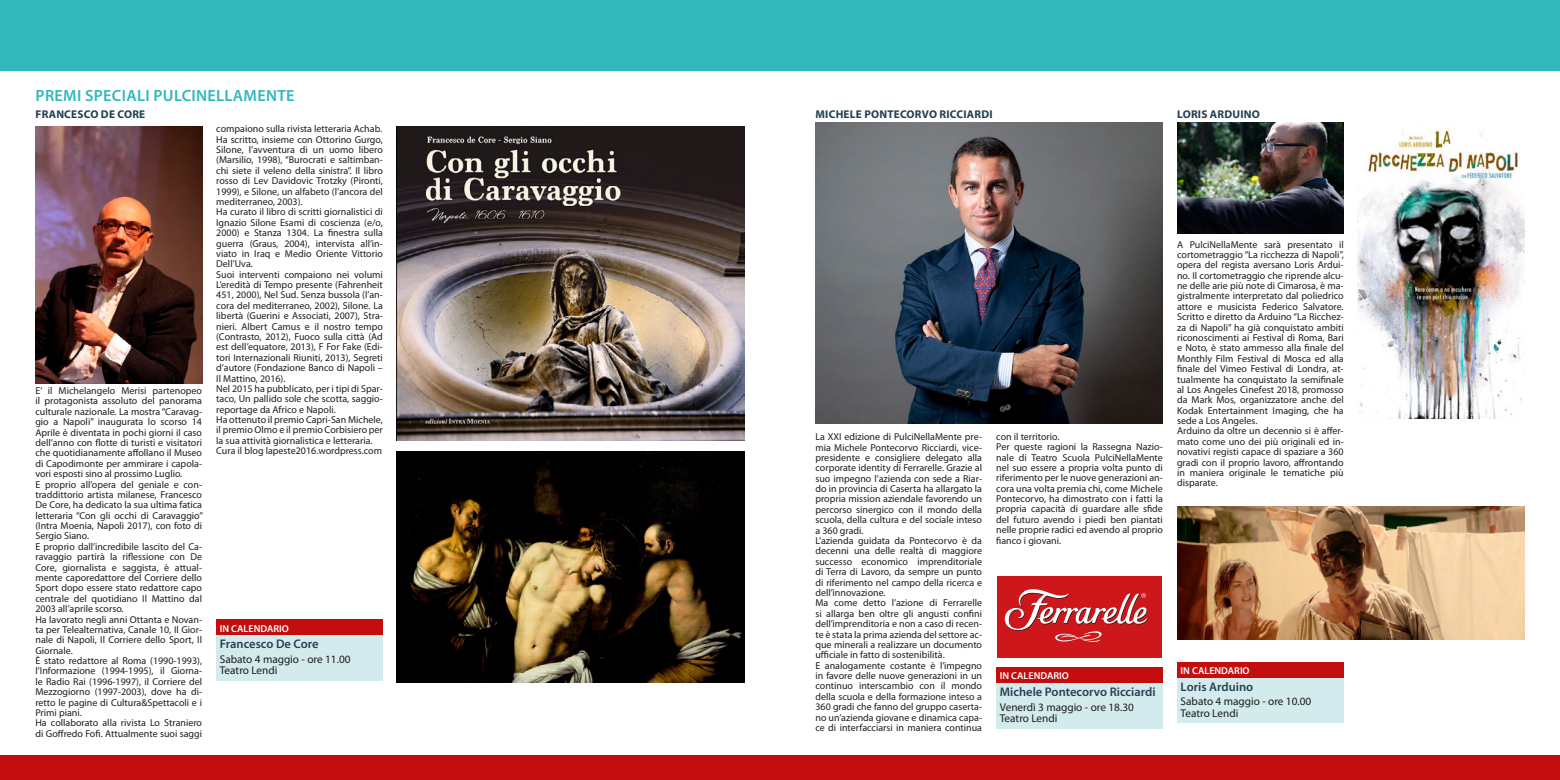
<style>
.page{position:relative;width:1560px;height:780px;background:#fff}
.page>*{position:absolute;margin:0;border:0;box-sizing:border-box;transform-origin:0 0}
.t1{font:600 16.25px "Myriad Pro";letter-spacing:.02em;color:#32b7bb}
.t2{font:600 12.5px "Myriad Pro";color:#243f52}
.t3{font:11.25px/11.2px "Myriad Pro";color:#1d1d1b}
.t4{font:700 11.25px "Myriad Pro";letter-spacing:.02em;color:#243f52}
.t5{font:10px/10.4px "Myriad Pro";color:#1d1d1b}
.t6{font:600 10px "Myriad Pro";color:#fff}
</style>
<div class="page">
<div style="left:0;top:0;width:788px;height:71px;background:#32b7bb"></div>
<div style="left:771px;top:0;width:788px;height:71px;background:#32b7bb"></div>
<div style="left:0;top:755px;width:790px;height:25px;background:#c40d0e"></div>
<div style="left:769px;top:755px;width:790px;height:25px;background:#c40d0e"></div>
<div style="left:996px;top:667px;width:166px;height:17px;background:#c40d0e"></div>
<div style="left:996px;top:683px;width:166px;height:19px;background:#d3ebec"></div>
<div style="left:996px;top:698px;width:166px;height:19px;background:#d3ebec"></div>
<div style="left:996px;top:710px;width:166px;height:18px;background:#d3ebec"></div>
<div style="left:1176px;top:662px;width:167px;height:17px;background:#c40d0e"></div>
<div style="left:1176px;top:677px;width:167px;height:20px;background:#d3ebec"></div>
<div style="left:1176px;top:693px;width:167px;height:18px;background:#d3ebec"></div>
<div style="left:1176px;top:704px;width:167px;height:19px;background:#d3ebec"></div>
<img style="left:1177px;top:122px;width:166px;height:111px">
<img style="left:815px;top:122px;width:347px;height:301px">
<div style="left:216px;top:619px;width:167px;height:17px;background:#c40d0e"></div>
<div style="left:216px;top:635px;width:167px;height:19px;background:#d3ebec"></div>
<div style="left:216px;top:651px;width:167px;height:18px;background:#d3ebec"></div>
<div style="left:216px;top:662px;width:167px;height:18px;background:#d3ebec"></div>
<img style="left:36px;top:126px;width:166px;height:257px">
<img style="left:396px;top:126px;width:348px;height:315px">
<img style="left:396px;top:451px;width:348px;height:231px">
<div style="left:996px;top:576px;width:165px;height:81px;background:#cd171a"></div>
<svg style="left:1004px;top:589px;width:143px;height:53px"></svg>
<img style="left:1357px;top:129px;width:167px;height:290px">
<img style="left:1177px;top:507px;width:347px;height:132px">
<h1 class="t1" style="left:36px;top:85px;width:260px">PREMI SPECIALI PULCINELLAMENTE</h1>
<p class="t4" style="left:36px;top:107px;width:111px">FRANCESCO DE CORE</p>
<p class="t5" style="left:35px;top:385px;width:169px">E’ il Michelangelo Merisi partenopeo il protagonista assoluto del panorama culturale nazionale. La mostra “Caravag&shy;gio a Napoli” inaugurata lo scorso 14<br>Aprile è diventata in pochi giorni il caso dell’anno con flotte di turisti e visitatori che quotidianamente affollano il Museo di Capodimonte per ammirare i capola&shy;vori esposti sino al prossimo Luglio.<br>E proprio all’opera del geniale e con&shy;traddittorio artista milanese, Francesco De Core, ha dedicato la sua ultima fatica letteraria “Con gli occhi di Caravaggio” (Intra Moenia, Napoli 2017), con foto di Sergio Siano.<br>E proprio dall’incredibile lascito del Ca&shy;ravaggio partirà la riflessione con De Core, giornalista e saggista, è attual&shy;mente caporedattore del Corriere dello Sport dopo essere stato redattore capo centrale del quotidiano Il Mattino dal 2003 all’aprile scorso.<br>Ha lavorato negli anni Ottanta e Novan&shy;ta per Telealternativa, Canale 10, Il Gior&shy;nale di Napoli, Il Corriere dello Sport, Il Giornale.<br>È stato redattore al Roma (1990-1993), l’Informazione (1994-1995), il Giorna&shy;le Radio Rai (1996-1997), il Corriere del Mezzogiorno (1997-2003), dove ha di&shy;retto le pagine di Cultura&amp;Spettacoli e i Primi piani.<br>Ha collaborato alla rivista Lo Straniero di Goffredo Fofi. Attualmente suoi saggi</p>
<p class="t5" style="left:216px;top:124px;width:168px">compaiono sulla rivista letteraria Achab.<br>Ha scritto, insieme con Ottorino Gurgo, Silone, l’avventura di un uomo libero (Marsilio, 1998), “Burocrati e saltimban&shy;chi siete il veleno della sinistra”. Il libro rosso di Lev Davidovic Trotzky (Pironti, 1999), e Silone, un alfabeto (l’ancora del mediterraneo, 2003).<br>Ha curato il libro di scritti giornalistici di Ignazio Silone Esami di coscienza (e/o, 2000) e Stanza 1304. La finestra sulla guerra (Graus, 2004), intervista all’in&shy;viato in Iraq e Medio Oriente Vittorio Dell’Uva.<br>Suoi interventi compaiono nei volumi L’eredità di Tempo presente (Fahrenheit 451, 2000), Nel Sud. Senza bussola (l’an&shy;cora del mediterraneo, 2002), Silone. La libertà (Guerini e Associati, 2007), Stra&shy;nieri. Albert Camus e il nostro tempo (Contrasto, 2012), Fuoco sulla città (Ad est dell’equatore, 2013), F For Fake (Edi&shy;tori Internazionali Riuniti, 2013), Segreti d’autore (Fondazione Banco di Napoli – Il Mattino, 2016).<br>Nel 2015 ha pubblicato, per i tipi di Spar&shy;taco, Un pallido sole che scotta, saggio&shy;reportage da Africo e Napoli.<br>Ha ottenuto il premio Capri-San Michele, il premio Olmo e il premio Corbisiero per la sua attività giornalistica e letteraria.<br>Cura il blog lapeste2016.wordpress.com</p>
<p class="t6" style="left:220px;top:622px;width:71px">IN CALENDARIO</p>
<p class="t2" style="left:220px;top:636px;width:100px">Francesco De Core</p>
<p class="t3" style="left:220px;top:653px;width:132px">Sabato 4 maggio - ore 11.00<br>Teatro Lendi</p>
<p class="t4" style="left:815px;top:107px;width:179px">MICHELE PONTECORVO RICCIARDI</p>
<p class="t4" style="left:1176px;top:107px;width:84px">LORIS ARDUINO</p>
<p class="t5" style="left:815px;top:431px;width:168px">La XXI edizione di PulciNellaMente pre&shy;mia Michele Pontecorvo Ricciardi, vice&shy;presidente e consigliere delegato alla corporate identity di Ferrarelle. Grazie al suo impegno l’azienda con sede a Riar&shy;do in provincia di Caserta ha allargato la propria mission aziendale favorendo un percorso sinergico con il mondo della scuola, della cultura e del sociale inteso a 360 gradi.<br>L’azienda guidata da Pontecorvo è da decenni una delle realtà di maggiore successo economico imprenditoriale di Terra di Lavoro, da sempre un punto di riferimento nel campo della ricerca e dell’innovazione.<br>Ma come detto l’azione di Ferrarelle si allarga ben oltre gli angusti confini dell’imprenditoria e non a caso di recen&shy;te è stata la prima azienda del settore ac&shy;que minerali a realizzare un documento ufficiale in fatto di sostenibilità.<br>E analogamente costante è l’impegno in favore delle nuove generazioni in un continuo interscambio con il mondo della scuola e della formazione inteso a 360 gradi che fanno del gruppo caserta&shy;no un’azienda giovane e dinamica capa&shy;ce di interfacciarsi in maniera continua</p>
<p class="t5" style="left:996px;top:431px;width:168px">con il territorio.<br>Per queste ragioni la Rassegna Nazio&shy;nale di Teatro Scuola PulciNellaMente nel suo essere a propria volta punto di riferimento per le nuove generazioni an&shy;cora una volta premia chi, come Michele Pontecorvo, ha dimostrato con i fatti la propria capacità di guardare alle sfide del futuro avendo i piedi ben piantati nelle proprie radici ed avendo al proprio fianco i giovani.</p>
<p class="t6" style="left:999px;top:669px;width:71px">IN CALENDARIO</p>
<p class="t2" style="left:999px;top:683px;width:157px">Michele Pontecorvo Ricciardi</p>
<p class="t3" style="left:999px;top:701px;width:136px">Venerdì 3 maggio - ore 18.30<br>Teatro Lendi</p>
<p class="t5" style="left:1176px;top:239px;width:168px">A PulciNellaMente sarà presentato il cortometraggio “La ricchezza di Napoli”, opera del regista aversano Loris Ardui&shy;no. Il cortometraggio che riprende alcu&shy;ne delle arie più note di Cimarosa, è ma&shy;gistralmente interpretato dal poliedrico attore e musicista Federico Salvatore.<br>Scritto e diretto da Arduino “La Ricchez&shy;za di Napoli” ha già conquistato ambiti riconoscimenti ai Festival di Roma, Bari e Noto, è stato ammesso alla finale del Monthly Film Festival di Mosca ed alla finale del Vimeo Festival di Londra, at&shy;tualmente ha conquistato la semifinale al Los Angeles Cinefest 2018, promosso da Mark Mos, organizzatore anche del Kodak Entertainment Imaging, che ha sede a Los Angeles.<br>Arduino da oltre un decennio si è affer&shy;mato come uno dei più originali ed in&shy;novativi registi capace di spaziare a 360 gradi con il proprio lavoro, affrontando in maniera originale le tematiche più disparate.</p>
<p class="t6" style="left:1180px;top:664px;width:71px">IN CALENDARIO</p>
<p class="t2" style="left:1180px;top:678px;width:74px">Loris Arduino</p>
<p class="t3" style="left:1180px;top:695px;width:132px">Sabato 4 maggio - ore 10.00<br>Teatro Lendi</p>
</div>
